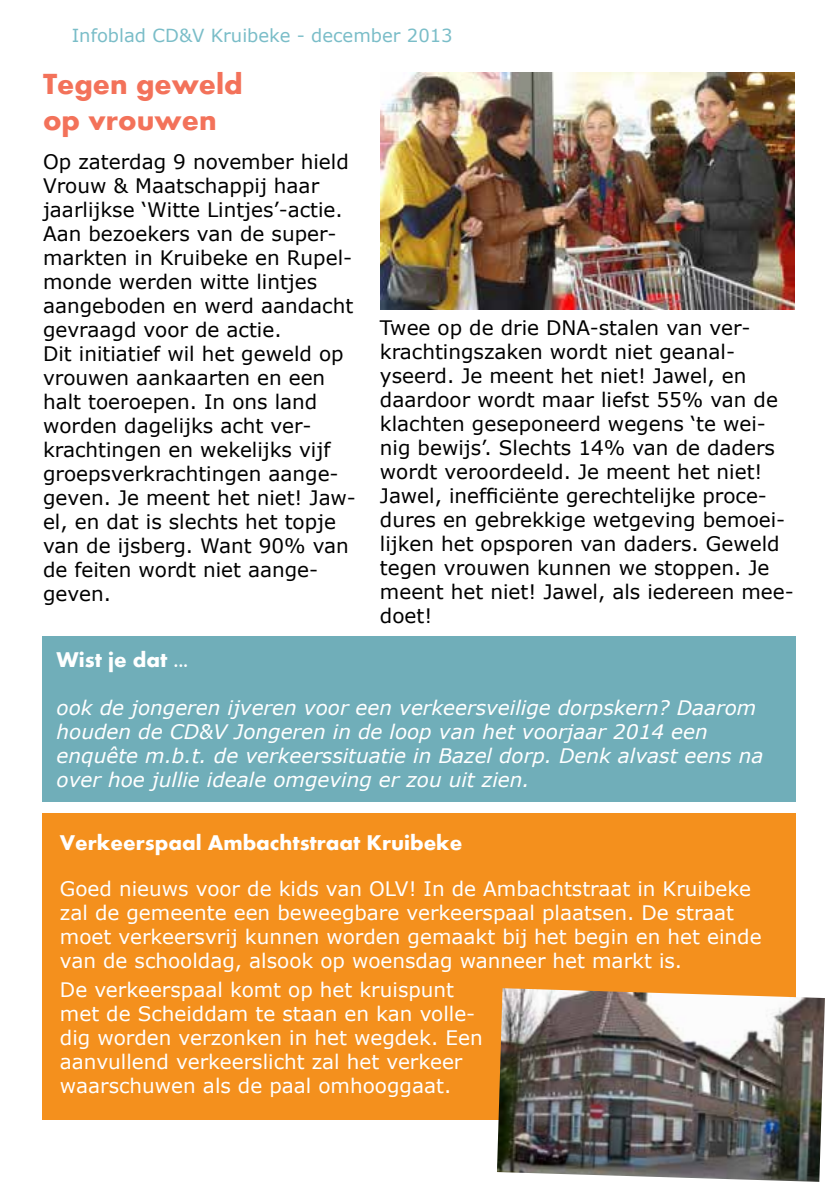
<style>
.page{position:relative;width:840px;height:1191px;background:#fff}
.page>*{position:absolute;margin:0;border:0;box-sizing:border-box;transform-origin:0 0}
.t1{font:700 30px/36px "Aharoni";color:#f3725a}
.t2{font:700 22px "Aharoni";color:#fff}
.t3{font:20px/24px "Verdana";color:#000}
.t4{font:20px/24px "Verdana";color:#fff}
.t5{font:italic 20px/24px "Verdana";color:#fff}
.t6{font:18px "Verdana";color:#7abdc8}
</style>
<div class="page">
<div style="left:42px;top:813px;width:753px;height:306px;background:#f4901d"></div>
<img style="left:380px;top:72px;width:414px;height:238px">
<img style="left:496px;top:988px;width:328px;height:193px">
<div style="left:42px;top:636px;width:753px;height:165px;background:#70aeb9"></div>
<p class="t6" style="left:72px;top:23px;width:382px">Infoblad CD&amp;V Kruibeke - december 2013</p>
<h1 class="t1" style="left:43px;top:69px;width:201px">Tegen geweld op vrouwen</h1>
<p class="t3" style="left:43px;top:149px;width:314px">Op zaterdag 9 november hield<br>Vrouw &amp; Maatschappij haar jaarlijkse ‘Witte Lintjes’-actie.<br>Aan bezoekers van de super&shy;markten in Kruibeke en Rupel&shy;monde werden witte lintjes aangeboden en werd aandacht gevraagd voor de actie.<br>Dit initiatief wil het geweld op vrouwen aankaarten en een halt toeroepen. In ons land worden dagelijks acht ver&shy;krachtingen en wekelijks vijf groepsverkrachtingen aange&shy;geven. Je meent het niet! Jaw&shy;el, en dat is slechts het topje van de ijsberg. Want 90% van de feiten wordt niet aange&shy;geven.</p>
<p class="t3" style="left:379px;top:315px;width:415px">Twee op de drie DNA-stalen van ver&shy;krachtingszaken wordt niet geanal&shy;yseerd. Je meent het niet! Jawel, en daardoor wordt maar liefst 55% van de klachten geseponeerd wegens ‘te wei&shy;nig bewijs’. Slechts 14% van de daders wordt veroordeeld. Je meent het niet!<br>Jawel, inefficiënte gerechtelijke proce&shy;dures en gebrekkige wetgeving bemoei&shy;lijken het opsporen van daders. Geweld tegen vrouwen kunnen we stoppen. Je meent het niet! Jawel, als iedereen mee&shy;doet!</p>
<p class="t2" style="left:57px;top:651px;width:133px">Wist je dat ...</p>
<p class="t5" style="left:57px;top:696px;width:707px">ook de jongeren ijveren voor een verkeersveilige dorpskern? Daarom houden de CD&amp;V Jongeren in de loop van het voorjaar 2014 een enquête m.b.t. de verkeerssituatie in Bazel dorp. Denk alvast eens na over hoe jullie ideale omgeving er zou uit zien.</p>
<p class="t2" style="left:60px;top:834px;width:404px">Verkeerspaal Ambachtstraat Kruibeke</p>
<p class="t4" style="left:60px;top:876px;width:702px">Goed nieuws voor de kids van OLV! In de Ambachtstraat in Kruibeke zal de gemeente een beweegbare verkeerspaal plaatsen. De straat moet verkeersvrij kunnen worden gemaakt bij het begin en het einde van de schooldag, alsook op woensdag wanneer het markt is.</p>
<p class="t4" style="left:60px;top:977px;width:424px">De verkeerspaal komt op het kruispunt met de Scheiddam te staan en kan volle&shy;dig worden verzonken in het wegdek. Een aanvullend verkeerslicht zal het verkeer waarschuwen als de paal omhooggaat.</p>
</div>
